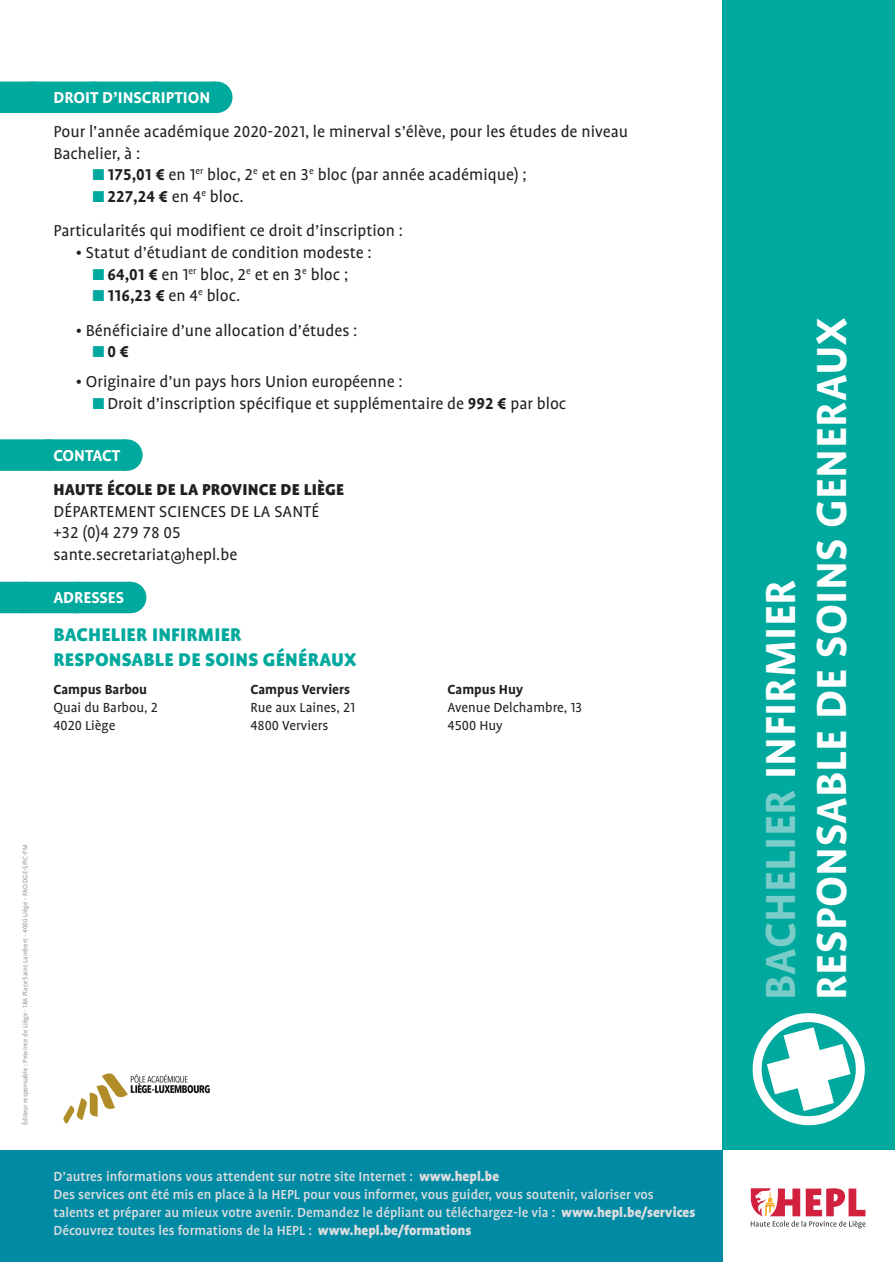
<style>
.page{position:relative;width:895px;height:1262px;background:#fff}
.page>*{position:absolute;margin:0;border:0;box-sizing:border-box;transform-origin:0 0}
.t1{font:700 48px/51px "Profile OT";letter-spacing:.01em;color:#fff}
.t2{font:900 21px/25.2px "Profile OT";letter-spacing:.01em;color:#00a99d}
.t3{font:18px/21.6px "Profile OT";color:#231f20}
.t4{font:700 18px "Profile OT";color:#fff}
.t5{font:900 18px "Profile OT";letter-spacing:.01em;color:#231f20}
.t6{font:700 18px "Profile OT";color:#231f20}
.t7{font:500 15px/18px "Profile OT";color:#dcdddf}
.t8{font:15px/18px "Profile OT";color:#231f20}
.t9{font:700 15px "Profile OT";color:#231f20}
.t10{font:7.5px "Profile OT";color:#939598}
.s1{color:#00a99d}
.s2{font-weight:700}
.s3{font-weight:400;color:#00a99d}
.s4{font-weight:900}
.s5{color:#7accc8}
</style>
<div class="page">
<div style="left:722px;top:0;width:172px;height:1150px;background:#00a99d"></div>
<svg style="left:750px;top:1188px;width:115px;height:40px"></svg>
<div style="left:0;top:1150px;width:722px;height:112px;background:#008aa4"></div>
<div style="left:0;top:82px;width:216px;height:31px;background:#00a99d"></div>
<hr style="left:216px;top:82px;width:1px;height:31px;background:#00a99d">
<div style="left:0;top:439px;width:126px;height:32px;background:#00a99d"></div>
<svg style="left:49px;top:439px;width:38px;height:32px"></svg>
<hr style="left:126px;top:439px;width:1px;height:32px;background:#00a99d">
<div style="left:0;top:582px;width:130px;height:31px;background:#00a99d"></div>
<hr style="left:130px;top:582px;width:1px;height:31px;background:#00a99d">
<svg style="left:752px;top:1013px;width:113px;height:113px"></svg>
<img style="left:63px;top:1073px;width:147px;height:51px">
<p class="t4" style="left:53px;top:87px;width:158px">DROIT D’INSCRIPTION</p>
<p class="t3" style="left:53px;top:121px;width:576px">Pour l’année académique 2020-2021, le minerval s’élève, pour les études de niveau<br>Bachelier, à :</p>
<p class="t3" style="left:92px;top:164px;width:436px"><span class="s1">▪</span><span class="s2">175,01 €</span> en 1<sup>er</sup> bloc, 2<sup>e</sup> et en 3<sup>e</sup> bloc (par année académique) ;</p>
<p class="t3" style="left:53px;top:180px;width:351px;line-height:34.3px;text-indent:38px"><span class="s1">▪</span><span class="s2">227,24 €</span> en 4<sup>e</sup> bloc.<br>Particularités qui modifient ce droit d’inscription :</p>
<p class="t3" style="left:76px;top:242px;width:297px">• Statut d’étudiant de condition modeste :</p>
<p class="t3" style="left:92px;top:264px;width:258px"><span class="s1">▪</span><span class="s2">64,01 €</span> en 1<sup>er</sup> bloc, 2<sup>e</sup> et en 3<sup>e</sup> bloc ;</p>
<p class="t3" style="left:92px;top:285px;width:150px"><span class="s1">▪</span><span class="s2">116,23 €</span> en 4<sup>e</sup> bloc.</p>
<p class="t3" style="left:76px;top:319px;width:283px">• Bénéficiaire d’une allocation d’études :</p>
<p class="t6" style="left:92px;top:341px;width:39px"><span class="s3">▪</span>0 €</p>
<p class="t3" style="left:76px;top:371px;width:328px">• Originaire d’un pays hors Union européenne :</p>
<p class="t3" style="left:92px;top:393px;width:476px"><span class="s1">▪</span>Droit d’inscription spécifique et supplémentaire de <span class="s2">992 €</span> par bloc</p>
<p class="t4" style="left:53px;top:445px;width:68px">CONTACT</p>
<p class="t5" style="left:53px;top:479px;width:292px">HAUTE ÉCOLE DE LA PROVINCE DE LIÈGE</p>
<p class="t3" style="left:53px;top:500px;width:267px">DÉPARTEMENT SCIENCES DE LA SANTÉ +32 (0)4 279 78 05 sante.secretariat@hepl.be</p>
<p class="t4" style="left:53px;top:587px;width:72px">ADRESSES</p>
<p class="t2" style="left:53px;top:622px;width:304px">BACHELIER INFIRMIER<br>RESPONSABLE DE SOINS GÉNÉRAUX</p>
<p class="t9" style="left:53px;top:681px;width:95px">Campus Barbou</p>
<p class="t8" style="left:53px;top:699px;width:106px">Quai du Barbou, 2<br>4020 Liège</p>
<p class="t9" style="left:250px;top:681px;width:101px">Campus Verviers</p>
<p class="t8" style="left:250px;top:699px;width:106px">Rue aux Laines, 21<br>4800 Verviers</p>
<p class="t9" style="left:447px;top:681px;width:77px">Campus Huy</p>
<p class="t8" style="left:447px;top:699px;width:136px">Avenue Delchambre, 13<br>4500 Huy</p>
<p class="t10" style="left:21px;top:1125px;width:282px;rotate:-90deg">Éditeur responsable : Province de Liège - 18A Place Saint Lambert - 4000 Liège - PAO DGE-SPIC-PM</p>
<p class="t7" style="left:53px;top:1167px;width:643px">D’autres informations vous attendent sur notre site Internet : <span class="s4">www.hepl.be<br></span>Des services ont été mis en place à la HEPL pour vous informer, vous guider, vous soutenir, valoriser vos talents et préparer au mieux votre avenir. Demandez le dépliant ou téléchargez-le via : <span class="s4">www.hepl.be/services </span>Découvrez toutes les formations de la HEPL : <span class="s4">www.hepl.be/formations</span></p>
<h1 class="t1" style="left:755px;top:1000px;width:684px;rotate:-90deg"><span class="s5">BACHELIER</span> INFIRMIER<br>RESPONSABLE DE SOINS GENERAUX</h1>
</div>
